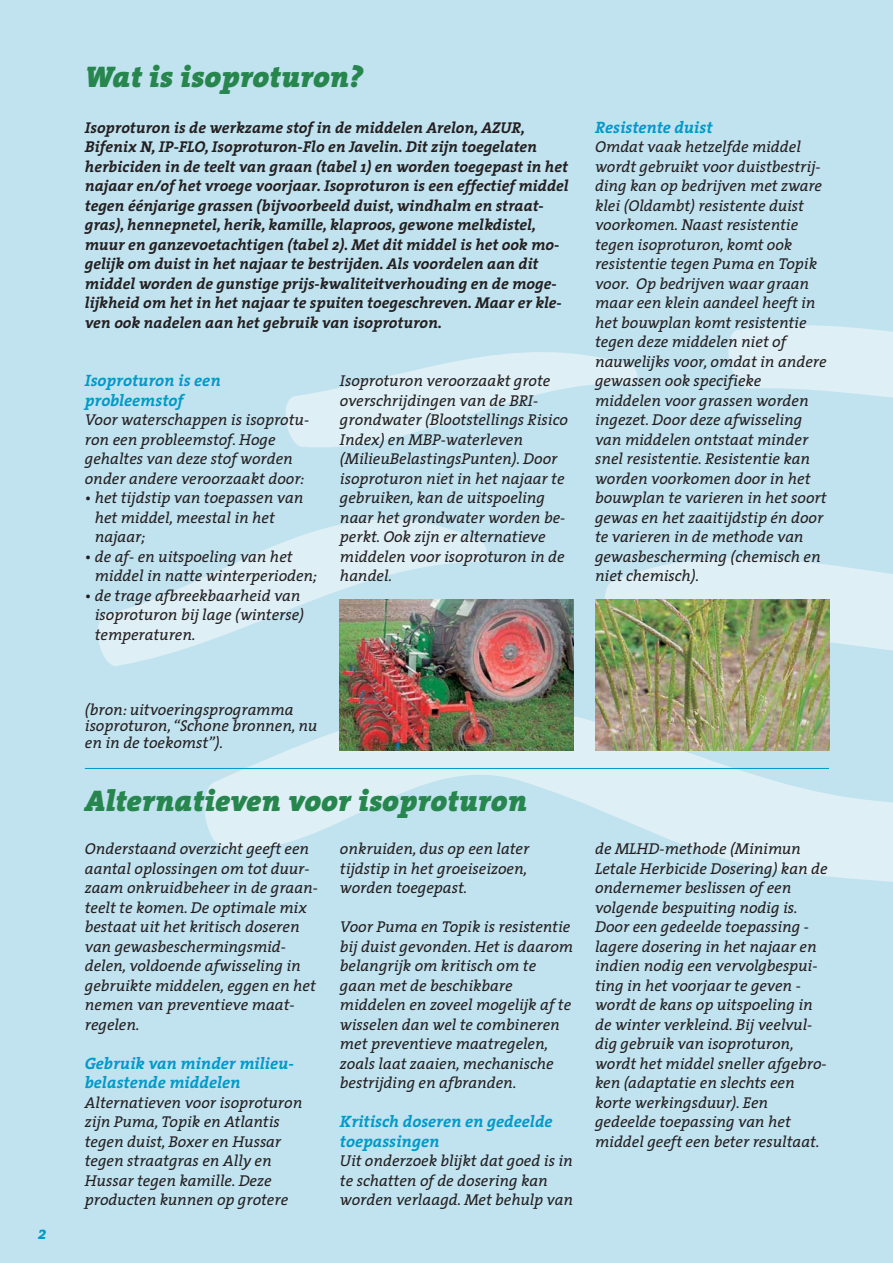
<style>
.page{position:relative;width:893px;height:1263px;background:#fff}
.page>*{position:absolute;margin:0;border:0;box-sizing:border-box;transform-origin:0 0}
.t1{font:italic 900 30px "The Serif";color:#26864d}
.t2{font:italic 700 18px "The Serif";color:#009ac8}
.t3{font:italic 700 16.5px/19.5px "The Serif";color:#009ac8}
.t4{font:italic 15.75px/19.5px "The Serif";color:#231f20}
.t5{font:italic 700 15.75px/19.5px "The Serif";color:#231f20}
</style>
<div class="page">
<div style="left:0;top:1px;width:893px;height:1262px;background:#c1e2ef"></div>
<svg style="left:204px;top:693px;width:689px;height:189px"></svg>
<svg style="left:602px;top:558px;width:291px;height:249px;fill:#deeff6"></svg>
<svg style="left:728px;top:325px;width:165px;height:73px"></svg>
<svg style="left:285px;top:352px;width:353px;height:96px"></svg>
<svg style="left:98px;top:519px;width:389px;height:150px"></svg>
<img style="left:340px;top:599px;width:234px;height:151px">
<img style="left:595px;top:599px;width:234px;height:151px">
<hr style="left:85px;top:768px;width:744px;height:1px;background:#009ac8">
<p class="t2" style="left:38px;top:1226px;width:10px">2</p>
<p class="t2" style="left:38px;top:1226px;width:9px">5</p>
<h1 class="t1" style="left:85px;top:66px;width:279px">Wat is isoproturon?</h1>
<p class="t5" style="left:85px;top:119px;width:485px">Isoproturon is de werkzame stof in de middelen Arelon, AZUR, Bifenix N, IP-FLO, Isoproturon-Flo en Javelin. Dit zijn toegelaten herbiciden in de teelt van graan (tabel 1) en worden toegepast in het najaar en/of het vroege voorjaar. Isoproturon is een effectief middel tegen éénjarige grassen (bijvoorbeeld duist, windhalm en straat&shy;gras), hennepnetel, herik, kamille, klaproos, gewone melkdistel, muur en ganzevoetachtigen (tabel 2). Met dit middel is het ook mo&shy;gelijk om duist in het najaar te bestrijden. Als voordelen aan dit middel worden de gunstige prijs-kwaliteitverhouding en de moge&shy;lijkheid om het in het najaar te spuiten toegeschreven. Maar er kle&shy;ven ook nadelen aan het gebruik van isoproturon.</p>
<p class="t3" style="left:85px;top:373px;width:137px">Isoproturon is een probleemstof</p>
<p class="t4" style="left:85px;top:412px;width:226px">Voor waterschappen is isoprotu&shy;ron een probleemstof. Hoge gehaltes van deze stof worden onder andere veroorzaakt door:</p>
<p class="t4" style="left:95px;top:490px;width:210px;text-indent:-10px">• het tijdstip van toepassen van het middel, meestal in het najaar;</p>
<p class="t4" style="left:95px;top:548px;width:224px;text-indent:-10px">• de af- en uitspoeling van het middel in natte winterperioden;</p>
<p class="t4" style="left:95px;top:587px;width:211px;text-indent:-10px">• de trage afbreekbaarheid van isoproturon bij lage (winterse) temperaturen.</p>
<p class="t4" style="left:340px;top:373px;width:229px">Isoproturon veroorzaakt grote overschrijdingen van de BRI&shy;grondwater (Blootstellings Risico<br>Index) en MBP-waterleven (MilieuBelastingsPunten). Door isoproturon niet in het najaar te gebruiken, kan de uitspoeling naar het grondwater worden be&shy;perkt. Ook zijn er alternatieve middelen voor isoproturon in de handel.</p>
<p class="t3" style="left:595px;top:119px;width:119px">Resistente duist</p>
<p class="t4" style="left:595px;top:139px;width:233px">Omdat vaak hetzelfde middel wordt gebruikt voor duistbestrij&shy;ding kan op bedrijven met zware klei (Oldambt) resistente duist voorkomen. Naast resistentie tegen isoproturon, komt ook resistentie tegen Puma en Topik voor. Op bedrijven waar graan maar een klein aandeel heeft in het bouwplan komt resistentie tegen deze middelen niet of nauwelijks voor, omdat in andere gewassen ook specifieke middelen voor grassen worden ingezet. Door deze afwisseling van middelen ontstaat minder snel resistentie. Resistentie kan worden voorkomen door in het bouwplan te varieren in het soort gewas en het zaaitijdstip én door te varieren in de methode van gewasbescherming (chemisch en niet chemisch).</p>
<p class="t4" style="left:85px;top:703px;width:234px;line-height:16.5px">(bron: uitvoeringsprogramma isoproturon, “Schone bronnen, nu en in de toekomst”).</p>
<h1 class="t1" style="left:85px;top:790px;width:444px">Alternatieven voor isoproturon</h1>
<p class="t4" style="left:85px;top:841px;width:235px">Onderstaand overzicht geeft een aantal oplossingen om tot duur&shy;zaam onkruidbeheer in de graan&shy;teelt te komen. De optimale mix bestaat uit het kritisch doseren van gewasbeschermingsmid&shy;delen, voldoende afwisseling in gebruikte middelen, eggen en het nemen van preventieve maat&shy;regelen.</p>
<p class="t3" style="left:85px;top:1055px;width:211px">Gebruik van minder milieu&shy;belastende middelen</p>
<p class="t4" style="left:85px;top:1094px;width:219px">Alternatieven voor isoproturon zijn Puma, Topik en Atlantis tegen duist, Boxer en Hussar tegen straatgras en Ally en<br>Hussar tegen kamille. Deze producten kunnen op grotere</p>
<p class="t4" style="left:340px;top:841px;width:191px">onkruiden, dus op een later tijdstip in het groeiseizoen, worden toegepast.</p>
<p class="t4" style="left:340px;top:919px;width:235px">Voor Puma en Topik is resistentie bij duist gevonden. Het is daarom belangrijk om kritisch om te gaan met de beschikbare middelen en zoveel mogelijk af te wisselen dan wel te combineren met preventieve maatregelen, zoals laat zaaien, mechanische bestrijding en afbranden.</p>
<p class="t3" style="left:340px;top:1114px;width:214px">Kritisch doseren en gedeelde toepassingen</p>
<p class="t4" style="left:340px;top:1153px;width:235px">Uit onderzoek blijkt dat goed is in te schatten of de dosering kan worden verlaagd. Met behulp van</p>
<p class="t4" style="left:595px;top:841px;width:234px">de MLHD-methode (Minimun<br>Letale Herbicide Dosering) kan de ondernemer beslissen of een volgende bespuiting nodig is.<br>Door een gedeelde toepassing - lagere dosering in het najaar en indien nodig een vervolgbespui&shy;ting in het voorjaar te geven - wordt de kans op uitspoeling in de winter verkleind. Bij veelvul&shy;dig gebruik van isoproturon, wordt het middel sneller afgebro&shy;ken (adaptatie en slechts een korte werkingsduur). Een gedeelde toepassing van het middel geeft een beter resultaat.</p>
</div>
